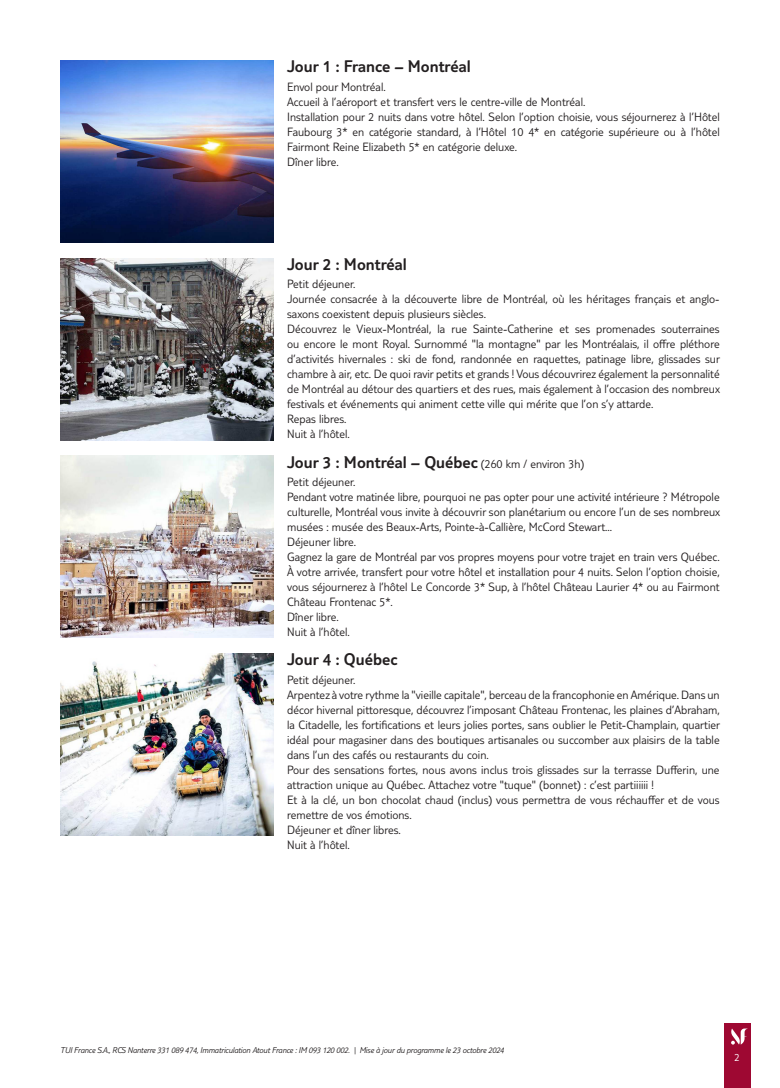
<style>
.page{position:relative;width:780px;height:1088px;background:#fff}
.page>*{position:absolute;margin:0;border:0;box-sizing:border-box;transform-origin:0 0}
.t1{font:300 17.5px "TUI Type";color:#231f20}
.t2{font:300 12.5px/15px "TUI Type";color:#231f20}
.t3{font:300 11.25px "TUI Type";color:#fff}
.t4{font:italic 300 8.75px "TUI Type";letter-spacing:-.02em;color:#231f20}
.s1{font-size:12.5px}
</style>
<div class="page">
<div style="left:724px;top:1023px;width:26px;height:65px;background:#9e0832"></div>
<svg style="left:731px;top:1028px;width:17px;height:16px"></svg>
<img style="left:60px;top:60px;width:213px;height:182px">
<img style="left:60px;top:258px;width:213px;height:182px">
<img style="left:60px;top:456px;width:213px;height:182px">
<img style="left:60px;top:654px;width:213px;height:182px">
<h1 class="t1" style="left:287px;top:56px;width:185px">Jour 1 : France – Montréal</h1>
<p class="t2" style="left:287px;top:79px;width:434px">Envol pour Montréal.<br>Accueil à l’aéroport et transfert vers le centre-ville de Montréal.<br>Installation pour 2 nuits dans votre hôtel. Selon l’option choisie, vous séjournerez à l’Hôtel Faubourg 3* en catégorie standard, à l’Hôtel 10 4* en catégorie supérieure ou à l’hôtel Fairmont Reine Elizabeth 5* en catégorie deluxe.<br>Dîner libre.</p>
<h1 class="t1" style="left:287px;top:254px;width:121px">Jour 2 : Montréal</h1>
<p class="t2" style="left:287px;top:276px;width:434px">Petit déjeuner.<br>Journée consacrée à la découverte libre de Montréal, où les héritages français et anglo&shy;saxons coexistent depuis plusieurs siècles.<br>Découvrez le Vieux-Montréal, la rue Sainte-Catherine et ses promenades souterraines ou encore le mont Royal. Surnommé "la montagne" par les Montréalais, il offre pléthore d’activités hivernales : ski de fond, randonnée en raquettes, patinage libre, glissades sur chambre à air, etc. De quoi ravir petits et grands ! Vous découvrirez également la personnalité de Montréal au détour des quartiers et des rues, mais également à l’occasion des nombreux festivals et événements qui animent cette ville qui mérite que l’on s’y attarde.<br>Repas libres.<br>Nuit à l’hôtel.</p>
<h1 class="t1" style="left:287px;top:452px;width:299px">Jour 3 : Montréal – Québec <span class="s1">(260 km / environ 3h)</span></h1>
<p class="t2" style="left:287px;top:474px;width:434px">Petit déjeuner.<br>Pendant votre matinée libre, pourquoi ne pas opter pour une activité intérieure ? Métropole culturelle, Montréal vous invite à découvrir son planétarium ou encore l’un de ses nombreux musées : musée des Beaux-Arts, Pointe-à-Callière, McCord Stewart...<br>Déjeuner libre.<br>Gagnez la gare de Montréal par vos propres moyens pour votre trajet en train vers Québec.<br>À votre arrivée, transfert pour votre hôtel et installation pour 4 nuits. Selon l’option choisie, vous séjournerez à l’hôtel Le Concorde 3* Sup, à l’hôtel Château Laurier 4* ou au Fairmont Château Frontenac 5*.<br>Dîner libre.<br>Nuit à l’hôtel.</p>
<h1 class="t1" style="left:287px;top:649px;width:112px">Jour 4 : Québec</h1>
<p class="t2" style="left:287px;top:672px;width:434px">Petit déjeuner.<br>Arpentez à votre rythme la "vieille capitale", berceau de la francophonie en Amérique. Dans un décor hivernal pittoresque, découvrez l’imposant Château Frontenac, les plaines d’Abraham, la Citadelle, les fortifications et leurs jolies portes, sans oublier le Petit-Champlain, quartier idéal pour magasiner dans des boutiques artisanales ou succomber aux plaisirs de la table dans l’un des cafés ou restaurants du coin.<br>Pour des sensations fortes, nous avons inclus trois glissades sur la terrasse Dufferin, une attraction unique au Québec. Attachez votre "tuque" (bonnet) : c’est partiiiiii !<br>Et à la clé, un bon chocolat chaud (inclus) vous permettra de vous réchauffer et de vous remettre de vos émotions.<br>Déjeuner et dîner libres.<br>Nuit à l’hôtel.</p>
<p class="t4" style="left:60px;top:1045px;width:445px">TUI France S.A., RCS Nanterre 331 089 474, Immatriculation Atout France : IM 093 120 002. | Mise à jour du programme le 23 octobre 2024</p>
<p class="t3" style="left:734px;top:1050px;width:7px">2</p>
</div>
